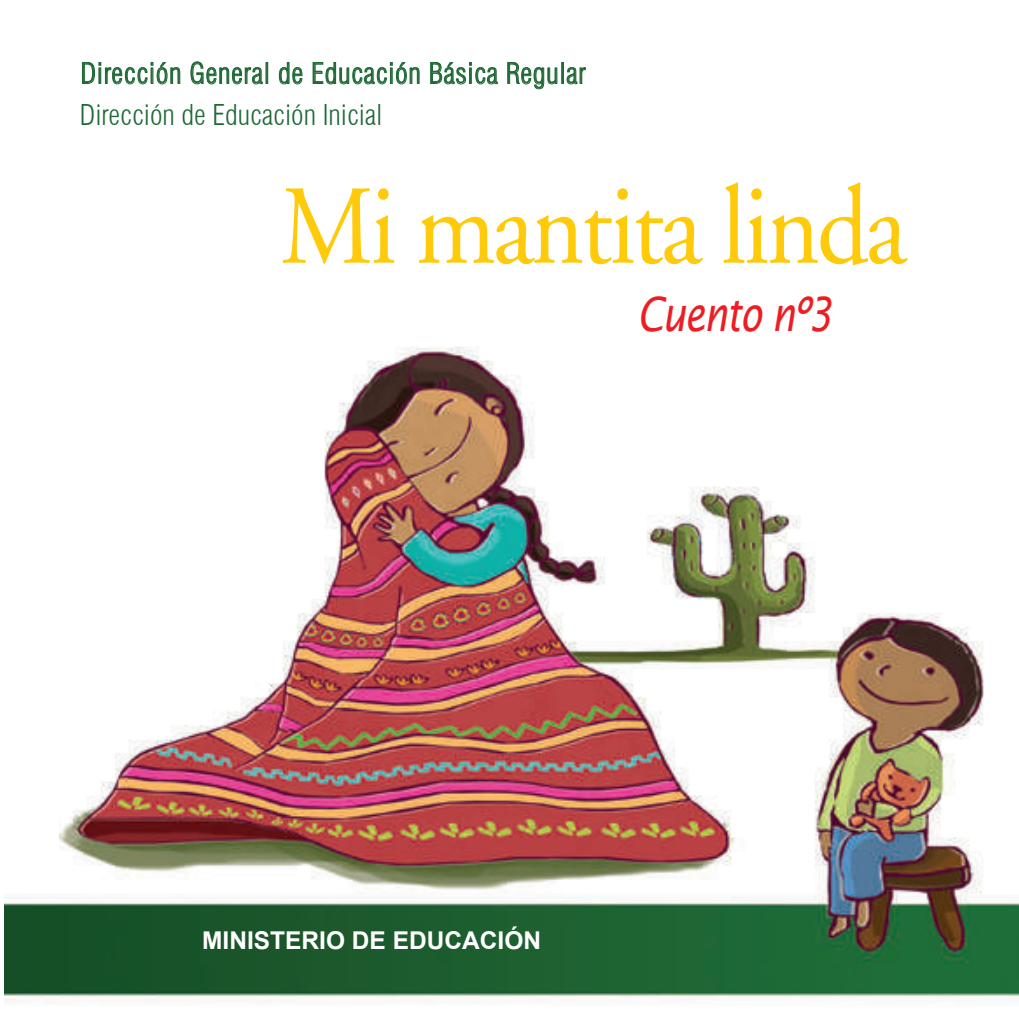
<style>
.page{position:relative;width:1019px;height:1016px;background:#fff}
.page>*{position:absolute;margin:0;border:0;box-sizing:border-box;transform-origin:0 0}
.t1{font:112px "Adobe Garamond";letter-spacing:-.03em;color:#feca0a;scale:.91 1}
.t2{font:italic 47.25px "Lucida Sans";letter-spacing:-.03em;color:#ee1d23;scale:.81 1}
.t3{font:300 condensed 28px "Swiss 721 BT";letter-spacing:.025em;color:#1f6936}
.t4{font:300 condensed 28px "Swiss 721 BT";color:#1f6936}
.t5{font:700 24.5px "Arial";color:#fff}
</style>
<div class="page">
<img style="left:5px;top:62px;width:1014px;height:941px">
<svg style="left:81px;top:62px;width:100px;height:23px"></svg>
<svg style="left:190px;top:61px;width:73px;height:24px"></svg>
<div style="left:265px;top:62px;width:3px;height:22px;border:1px solid #1f6936"></div>
<svg style="left:278px;top:62px;width:25px;height:23px"></svg>
<svg style="left:312px;top:62px;width:108px;height:23px"></svg>
<svg style="left:430px;top:62px;width:68px;height:23px"></svg>
<svg style="left:507px;top:62px;width:51px;height:28px"></svg>
<div style="left:561px;top:62px;width:3px;height:22px;border:1px solid #1f6936"></div>
<svg style="left:566px;top:66px;width:20px;height:19px"></svg>
<p class="t3" style="left:81px;top:62px;width:507px">Dirección General de Educación Básica Regular</p>
<p class="t4" style="left:80px;top:103px;width:304px">Dirección de Educación Inicial</p>
<h1 class="t1" style="left:280px;top:158px;width:690px">Mi mantita linda</h1>
<h2 class="t2" style="left:637px;top:287px;width:242px">Cuento nº3</h2>
<p class="t5" style="left:202px;top:925px;width:340px">MINISTERIO DE EDUCACIÓN</p>
</div>
